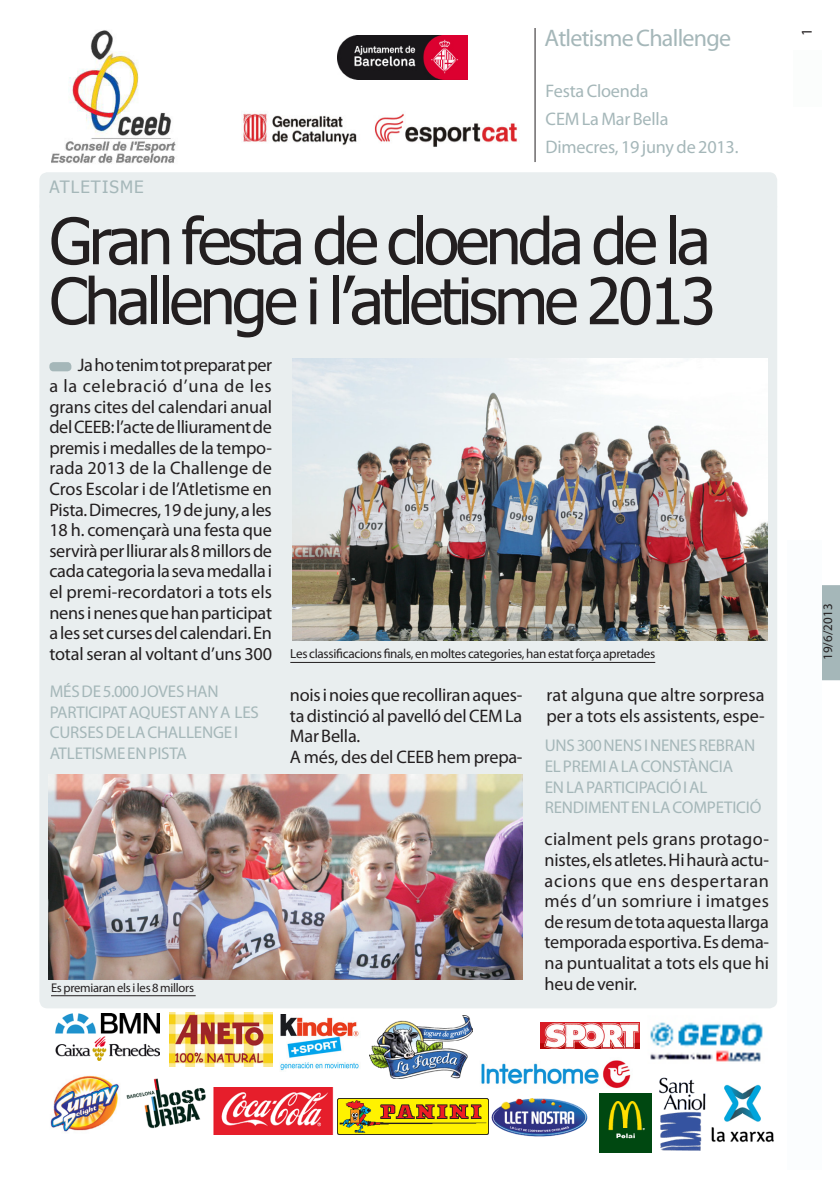
<style>
.page{position:relative;width:840px;height:1191px;background:#fff}
.page>*{position:absolute;margin:0;border:0;box-sizing:border-box;transform-origin:0 0}
.totc_TITULAR-noti-31{font:64px/60px "Tahoma";letter-spacing:-.055em;color:#231f20}
.t1{font:24px "Myriad Pro";letter-spacing:-.03em;color:#a5b7b9}
.totc_TEXT_BASE{font:18.2px/20.6px "Myriad Pro";letter-spacing:-.01em;color:#231f20;text-align:justify}
.t2{font:18.2px "Myriad Pro";letter-spacing:-.01em;color:#a5b7b9}
.totc_EPÍGRAF{font:17px/20.6px "Myriad Pro";letter-spacing:-.01em;color:#a5b7b9}
.totc_EPÍGRAF-2{font:17px "Tahoma";letter-spacing:.065em;color:#a5b7b9}
.t3{font:15px "Myriad Pro";color:#231f20}
.totc_PEU_FOTO{font:13.2px "Myriad Pro";letter-spacing:-.02em;color:#231f20}
.totc_FRASE_noti-càrr{font:13px "Myriad Pro";letter-spacing:.01em;color:#231f20}
.totc_PEU_FOTO-2{font:12.6px "Myriad Pro";letter-spacing:-.02em;color:#231f20}
</style>
<div class="page">
<div style="left:822px;top:585px;width:17px;height:95px;background:#a5b7b9"></div>
<div style="left:39px;top:200px;width:737px;height:808px;background:#e9eeef;border-radius:8px"></div>
<div style="left:49px;top:362px;width:22px;height:9px;background:#a5b7b9;border-radius:4px"></div>
<div style="left:39px;top:172px;width:737px;height:41px;background:#e9eeef;border-radius:8px"></div>
<img style="left:292px;top:358px;width:474px;height:283px">
<hr style="left:534px;top:28px;width:1px;height:134px;background:#231f20">
<div style="left:787px;top:540px;width:34px;height:629px;background:#fbfdfe"></div>
<div style="left:793px;top:50px;width:28px;height:57px;background:#fbfdfc"></div>
<img style="left:52px;top:30px;width:124px;height:134px">
<img style="left:337px;top:36px;width:130px;height:44px">
<img style="left:48px;top:774px;width:474px;height:205px">
<hr style="left:51px;top:995px;width:144px;height:1px;background:#231f20">
<img style="left:243px;top:113px;width:275px;height:34px">
<img style="left:56px;top:1013px;width:103px;height:48px">
<img style="left:711px;top:1084px;width:63px;height:59px">
<img style="left:169px;top:1012px;width:103px;height:54px">
<img style="left:50px;top:1075px;width:69px;height:57px">
<img style="left:126px;top:1078px;width:80px;height:51px">
<img style="left:337px;top:1098px;width:151px;height:36px">
<img style="left:540px;top:1022px;width:98px;height:26px">
<img style="left:280px;top:1014px;width:79px;height:57px">
<img style="left:659px;top:1077px;width:47px;height:73px">
<img style="left:213px;top:1087px;width:121px;height:47px">
<img style="left:650px;top:1022px;width:113px;height:40px">
<hr style="left:290px;top:662px;width:365px;height:1px;background:#231f20">
<img style="left:481px;top:1060px;width:150px;height:28px">
<img style="left:491px;top:1098px;width:97px;height:39px">
<img style="left:369px;top:1015px;width:103px;height:63px">
<img style="left:599px;top:1093px;width:52px;height:59px">
<p class="t1" style="left:544px;top:23px;width:188px">Atletisme Challenge</p>
<p class="totc_EPÍGRAF-2" style="left:49px;top:176px;width:96px">ATLETISME</p>
<p class="t2" style="left:545px;top:79px;width:104px">Festa Cloenda</p>
<p class="t2" style="left:545px;top:107px;width:124px">CEM La Mar Bella</p>
<p class="t2" style="left:545px;top:135px;width:194px">Dimecres, 19 juny de 2013.</p>
<p class="totc_TITULAR-noti-31" style="left:49px;top:208px;width:667px">Gran festa de cloenda de la<br>Challenge i l’atletisme 2013</p>
<p class="totc_TEXT_BASE" style="left:49px;top:355px;width:224px;text-indent:28px">Ja ho tenim tot preparat per a la celebració d’una de les grans cites del calendari anual del CEEB: l’acte de lliurament de premis i medalles de la tempo&shy;rada 2013 de la Challenge de Cros Escolar i de l’Atletisme en Pista. Dimecres, 19 de juny, a les 18 h. començarà una festa que servirà per lliurar als 8 millors de cada categoria la seva medalla i el premi-recordatori a tots els nens i nenes que han participat a les set curses del calendari. En total seran al voltant d’uns 300</p>
<p class="totc_EPÍGRAF" style="left:50px;top:680px;width:211px">MÉS DE 5.000 JOVES HAN<br>PARTICIPAT AQUEST ANY A LES<br>CURSES DE LA CHALLENGE I<br>ATLETISME EN PISTA</p>
<p class="totc_PEU_FOTO-2" style="left:51px;top:979px;width:144px">Es premiaran els i les 8 millors</p>
<p class="totc_PEU_FOTO" style="left:290px;top:646px;width:366px">Les classificacions finals, en moltes categories, han estat força apretades</p>
<p class="totc_TEXT_BASE" style="left:290px;top:684px;width:234px">nois i noies que recolliran aques&shy;ta distinció al pavelló del CEM La Mar Bella.</p>
<p class="totc_TEXT_BASE" style="left:290px;top:746px;width:234px">A més, des del CEEB hem prepa-</p>
<p class="totc_TEXT_BASE" style="left:546px;top:684px;width:219px">rat alguna que altre sorpresa per a tots els assistents, espe-</p>
<p class="totc_EPÍGRAF" style="left:544px;top:735px;width:218px">UNS 300 NENS I NENES REBRAN<br>EL PREMI A LA CONSTÀNCIA<br>EN LA PARTICIPACIÓ I AL<br>RENDIMENT EN LA COMPETICIÓ</p>
<p class="totc_TEXT_BASE" style="left:544px;top:828px;width:226px">cialment pels grans protago&shy;nistes, els atletes. Hi haurà actu&shy;acions que ens despertaran més d’un somriure i imatges de resum de tota aquesta llarga temporada esportiva. Es dema&shy;na puntualitat a tots els que hi heu de venir.</p>
<p class="t3" style="left:797px;top:36px;width:9px;rotate:-90deg">1</p>
<p class="totc_FRASE_noti-càrr" style="left:819px;top:660px;width:58px;rotate:-90deg">19/6/2013</p>
</div>
